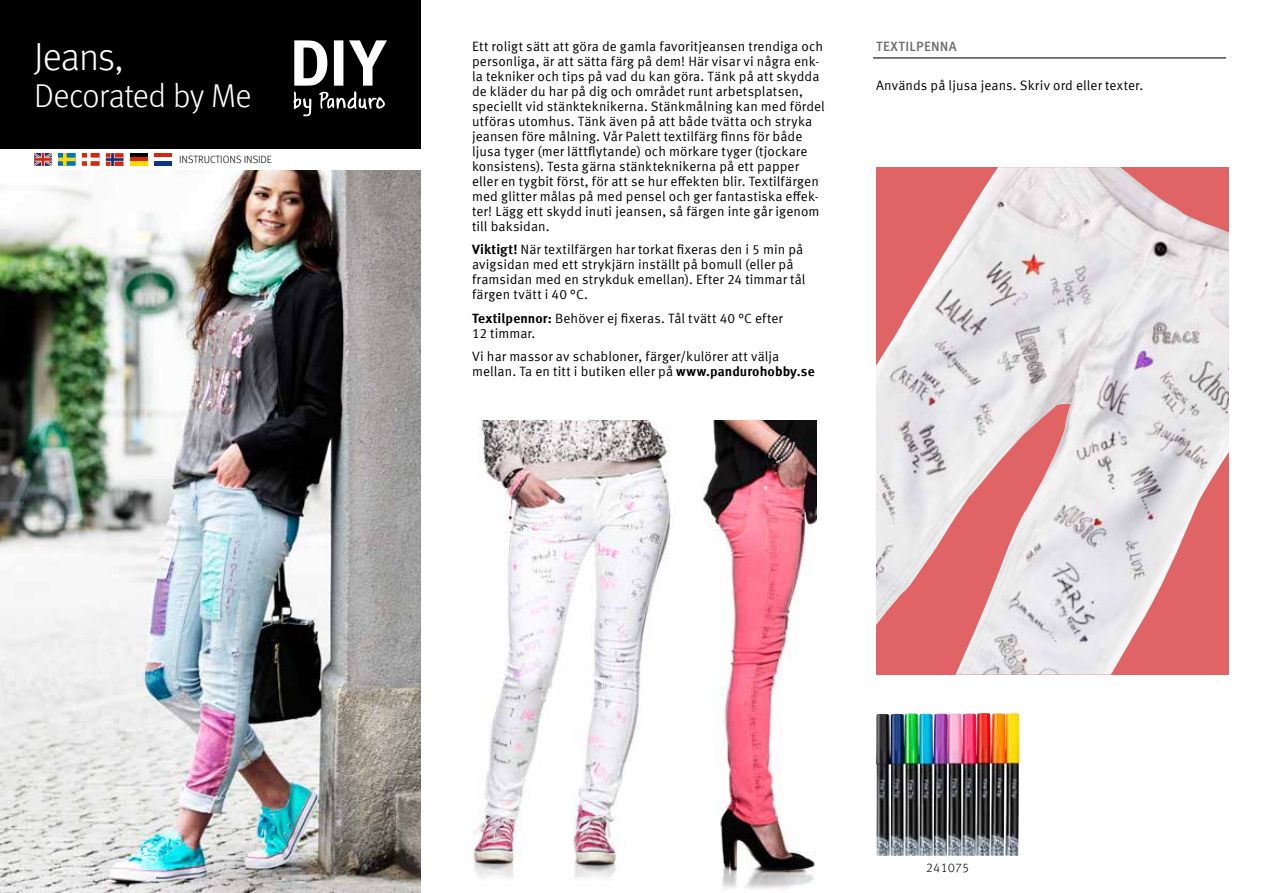
<style>
.page{position:relative;width:1263px;height:893px;background:#fff}
.page>*{position:absolute;margin:0;border:0;box-sizing:border-box;transform-origin:0 0}
.t1{font:300 39px "Meta Offc";letter-spacing:-.025em;color:#fff}
.t2{font:300 33px "Meta Offc";letter-spacing:-.015em;color:#fff}
.t3{font:13.5px/15px "Meta Offc Norm";letter-spacing:.01em;color:#000}
.t4{font:500 13.5px "Meta Offc";letter-spacing:.02em;color:#6e6e6e}
.t5{font:300 12.75px "Meta Offc";color:#000}
.t6{font:300 10.5px "Meta Offc";color:#000}
.s1{font-family:"Meta Offc";font-weight:700}
</style>
<div class="page">
<div style="left:0;top:0;width:421px;height:149px;background:#000"></div>
<svg style="left:293px;top:40px;width:94px;height:76px"></svg>
<div style="left:105px;top:152px;width:20px;height:15px;background:#fdf7f6"></div>
<svg style="left:58px;top:153px;width:18px;height:13px"></svg>
<svg style="left:147px;top:153px;width:1px;height:13px"></svg>
<hr style="left:130px;top:153px;width:17px;height:4px;background:#000">
<div style="left:130px;top:157px;width:17px;height:5px;background:#d8250e"></div>
<hr style="left:130px;top:162px;width:17px;height:4px;background:#ffda00">
<svg style="left:152px;top:152px;width:21px;height:15px"></svg>
<hr style="left:154px;top:153px;width:17px;height:4px;background:#d8250e">
<hr style="left:154px;top:162px;width:17px;height:4px;background:#0b367f">
<svg style="left:34px;top:153px;width:18px;height:13px"></svg>
<svg style="left:81px;top:153px;width:1px;height:12px"></svg>
<svg style="left:82px;top:152px;width:42px;height:15px"></svg>
<img style="left:0;top:170px;width:421px;height:723px">
<img style="left:876px;top:167px;width:353px;height:508px">
<img style="left:472px;top:421px;width:344px;height:468px">
<img style="left:948px;top:713px;width:59px;height:143px">
<hr style="left:873px;top:57px;width:353px;height:1px;background:#000">
<h1 class="t1" style="left:34px;top:34px;width:91px">Jeans,</h1>
<h2 class="t2" style="left:34px;top:77px;width:219px">Decorated by Me</h2>
<p class="t6" style="left:179px;top:154px;width:94px">INSTRUCTIONS INSIDE</p>
<p class="t3" style="left:472px;top:39px;width:354px">Ett roligt sätt att göra de gamla favoritjeansen trendiga och personliga, är att sätta färg på dem! Här visar vi några enk&shy;la tekniker och tips på vad du kan göra. Tänk på att skydda de kläder du har på dig och området runt arbetsplatsen, speciellt vid stänkteknikerna. Stänkmålning kan med fördel utföras utomhus. Tänk även på att både tvätta och stryka jeansen före målning. Vår Palett textilfärg finns för både ljusa tyger (mer lättflytande) och mörkare tyger (tjockare konsistens). Testa gärna stänkteknikerna på ett papper eller en tygbit först, för att se hur effekten blir. Textilfärgen med glitter målas på med pensel och ger fantastiska effek&shy;ter! Lägg ett skydd inuti jeansen, så färgen inte går igenom till baksidan.</p>
<p class="t3" style="left:472px;top:242px;width:335px"><span class="s1">Viktigt!</span> När textilfärgen har torkat fixeras den i 5 min på avigsidan med ett strykjärn inställt på bomull (eller på framsidan med en strykduk emellan). Efter 24 timmar tål färgen tvätt i 40 °C.</p>
<p class="t3" style="left:472px;top:311px;width:312px"><span class="s1">Textilpennor:</span> Behöver ej fixeras. Tål tvätt 40 °C efter<br>12 timmar.</p>
<p class="t3" style="left:472px;top:349px;width:344px">Vi har massor av schabloner, färger/kulörer att välja mellan. Ta en titt i butiken eller på <span class="s1">www.pandurohobby.se</span></p>
<p class="t4" style="left:876px;top:38px;width:82px">TEXTILPENNA</p>
<p class="t3" style="left:876px;top:78px;width:269px">Används på ljusa jeans. Skriv ord eller texter.</p>
<p class="t5" style="left:926px;top:860px;width:45px">241075</p>
</div>
